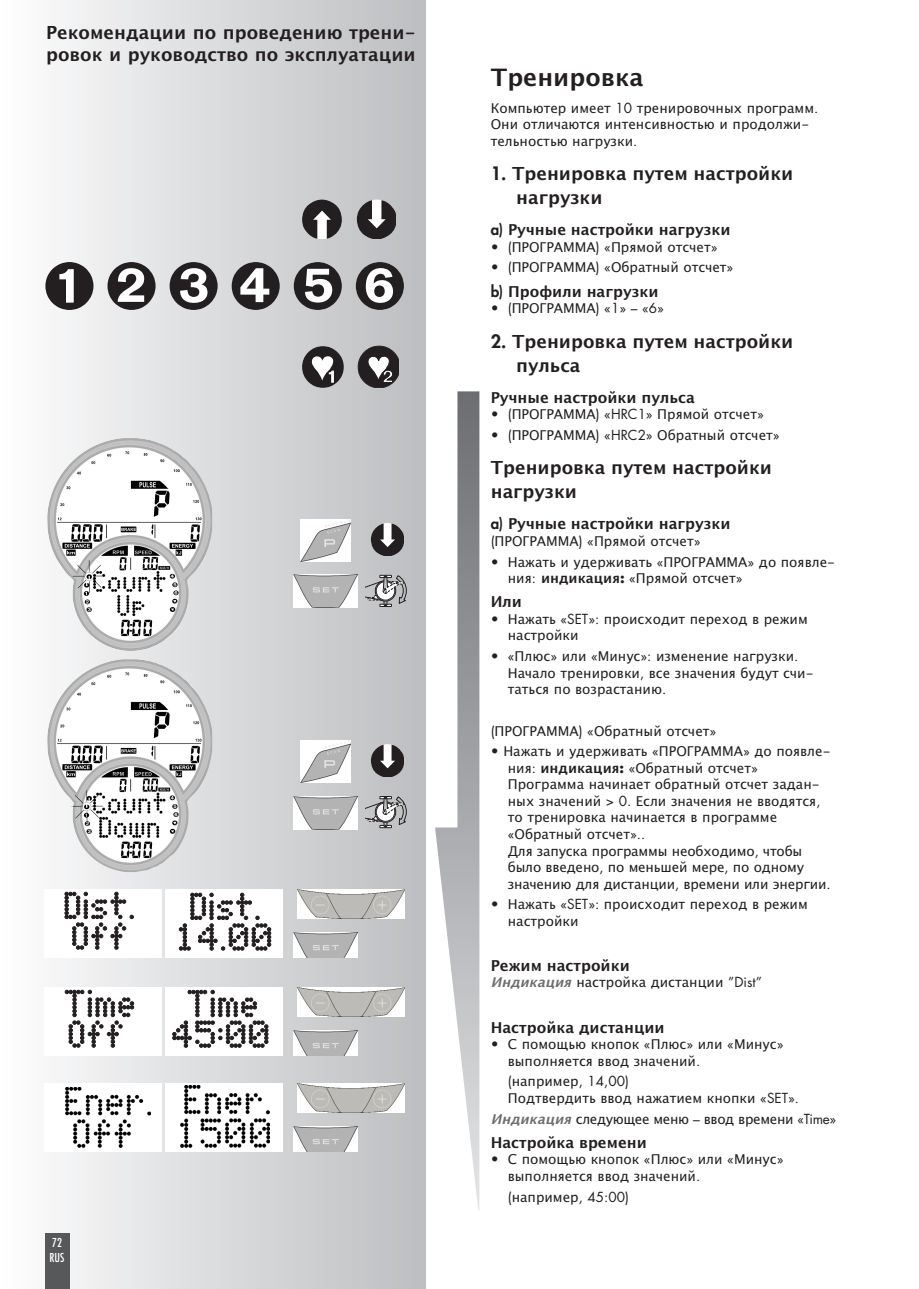
<style>
.page{position:relative;width:919px;height:1289px;background:#fff}
.page>*{position:absolute;margin:0;border:0;box-sizing:border-box;transform-origin:0 0}
.t1{font:700 24px "Lucida Grande";color:#231f20}
.t2{font:700 18px/24px "Lucida Grande";color:#231f20}
.t3{font:700 15px "Lucida Grande";color:#231f20}
.t4{font:13.5px/16.5px "Lucida Grande";color:#231f20}
.t5{font:13.5px "Futura CE";color:#231f20}
.t6{font:condensed 12px/15.6px "Futura";color:#fff}
.s1{font-family:"Futura CE"}
.s2{font-family:"Futura CE";font-weight:800}
.s3{font-family:"Lucida Grande"}
.s4{font-weight:700}
.s5{font-family:"Futura CE";font-weight:700}
.s6{font-weight:700;font-style:italic;color:#6c6d70}
</style>
<div class="page">
<div style="left:0;top:0;width:425px;height:1288px;background:linear-gradient(to right,#fdfdfe,#bcbdc0)"></div>
<svg style="left:45px;top:262px;width:48px;height:48px"></svg>
<svg style="left:107px;top:262px;width:48px;height:48px"></svg>
<svg style="left:169px;top:262px;width:49px;height:48px"></svg>
<svg style="left:232px;top:262px;width:48px;height:48px"></svg>
<svg style="left:294px;top:262px;width:48px;height:48px"></svg>
<svg style="left:356px;top:262px;width:48px;height:48px"></svg>
<svg style="left:302px;top:199px;width:40px;height:39px;background:#6a6869"></svg>
<svg style="left:356px;top:199px;width:39px;height:39px"></svg>
<svg style="left:435px;top:391px;width:44px;height:819px"></svg>
<svg style="left:302px;top:346px;width:42px;height:42px"></svg>
<svg style="left:357px;top:346px;width:42px;height:42px;background:#686667"></svg>
<img style="left:47px;top:438px;width:165px;height:213px">
<img style="left:293px;top:575px;width:64px;height:33px">
<img style="left:47px;top:659px;width:165px;height:213px">
<svg style="left:371px;top:523px;width:32px;height:32px"></svg>
<img style="left:300px;top:519px;width:50px;height:42px">
<div style="left:166px;top:1083px;width:117px;height:68px;background:#fff"></div>
<img style="left:180px;top:1085px;width:90px;height:62px">
<div style="left:45px;top:1083px;width:117px;height:68px;background:#fff"></div>
<img style="left:66px;top:1087px;width:85px;height:60px">
<img style="left:293px;top:1126px;width:64px;height:25px">
<img style="left:297px;top:1083px;width:107px;height:29px">
<div style="left:166px;top:889px;width:117px;height:68px;background:#fff"></div>
<svg style="left:179px;top:893px;width:92px;height:57px"></svg>
<div style="left:45px;top:889px;width:117px;height:68px;background:#fff"></div>
<svg style="left:65px;top:892px;width:68px;height:57px"></svg>
<img style="left:293px;top:932px;width:64px;height:25px">
<img style="left:297px;top:889px;width:107px;height:29px">
<svg style="left:366px;top:575px;width:41px;height:31px"></svg>
<img style="left:293px;top:796px;width:64px;height:33px">
<svg style="left:371px;top:744px;width:32px;height:32px"></svg>
<img style="left:300px;top:740px;width:50px;height:42px">
<svg style="left:366px;top:796px;width:41px;height:32px"></svg>
<div style="left:166px;top:987px;width:117px;height:68px;background:#fff"></div>
<svg style="left:173px;top:990px;width:95px;height:57px"></svg>
<div style="left:45px;top:987px;width:117px;height:68px;background:#fff"></div>
<svg style="left:65px;top:990px;width:69px;height:57px"></svg>
<img style="left:293px;top:1030px;width:64px;height:25px">
<img style="left:297px;top:987px;width:107px;height:29px">
<div style="left:45px;top:1233px;width:24px;height:55px;background:#57585a"></div>
<h2 class="t2" style="left:46px;top:22px;width:371px;line-height:21.6px">Рекомендации по проведению трени&shy;ровок и руководство по эксплуатации</h2>
<p class="t6" style="left:50px;top:1235px;width:16px">72<br>RUS</p>
<h1 class="t1" style="left:490px;top:63px;width:154px">Тренировка</h1>
<p class="t4" style="left:490px;top:100px;width:329px">Компьютер имеет <span class="s1">10</span> тренировочных программ<span class="s1">.<br></span>Они отличаются интенсивностью и продолжи&shy;тельностью нагрузки<span class="s1">.</span></p>
<h2 class="t2" style="left:516px;top:162px;width:278px;text-indent:-26px"><span class="s2">1.</span> Тренировка путем настройки нагрузки</h2>
<p class="t3" style="left:490px;top:221px;width:241px"><span class="s2">a)</span> Ручные настройки нагрузки</p>
<p class="t4" style="left:490px;top:239px;width:228px"><span class="s1">• (</span>ПРОГРАММА<span class="s1">) «</span>Прямой отсчет<span class="s1">»</span></p>
<p class="t4" style="left:490px;top:259px;width:244px"><span class="s1">• (</span>ПРОГРАММА<span class="s1">) «</span>Обратный отсчет<span class="s1">»</span></p>
<p class="t3" style="left:490px;top:283px;width:169px"><span class="s2">b)</span> Профили нагрузки</p>
<p class="t5" style="left:490px;top:302px;width:174px">• (<span class="s3">ПРОГРАММА</span>) «1» – «6»</p>
<h2 class="t2" style="left:516px;top:329px;width:278px;text-indent:-26px"><span class="s2">2.</span> Тренировка путем настройки пульса</h2>
<p class="t3" style="left:490px;top:388px;width:206px">Ручные настройки пульса</p>
<p class="t4" style="left:490px;top:406px;width:274px"><span class="s1">• (</span>ПРОГРАММА<span class="s1">) «HRC1»</span> Прямой отсчет<span class="s1">»</span></p>
<p class="t4" style="left:490px;top:427px;width:290px"><span class="s1">• (</span>ПРОГРАММА<span class="s1">) «HRC2»</span> Обратный отсчет<span class="s1">»</span></p>
<h2 class="t2" style="left:490px;top:456px;width:283px">Тренировка путем настройки нагрузки</h2>
<p class="t3" style="left:490px;top:515px;width:241px"><span class="s2">a)</span> Ручные настройки нагрузки</p>
<p class="t4" style="left:490px;top:533px;width:211px"><span class="s1">(</span>ПРОГРАММА<span class="s1">) «</span>Прямой отсчет<span class="s1">»</span></p>
<p class="t4" style="left:507px;top:553px;width:329px;text-indent:-17px"><span class="s1">•</span> Нажать и удерживать <span class="s1">«</span>ПРОГРАММА<span class="s1">»</span> до появле&shy;ния<span class="s1">:</span> <span class="s4">индикация</span><span class="s5">:</span> <span class="s1">«</span>Прямой отсчет<span class="s1">»</span></p>
<p class="t3" style="left:490px;top:593px;width:33px">Или</p>
<p class="t4" style="left:507px;top:611px;width:301px;text-indent:-17px"><span class="s1">•</span> Нажать <span class="s1">«SET»:</span> происходит переход в режим настройки</p>
<p class="t4" style="left:507px;top:648px;width:307px;text-indent:-17px"><span class="s1">• «</span>Плюс<span class="s1">»</span> или <span class="s1">«</span>Минус<span class="s1">»:</span> изменение нагрузки<span class="s1">.<br></span>Начало тренировки<span class="s1">,</span> все значения будут счи&shy;таться по возрастанию<span class="s1">.</span></p>
<p class="t4" style="left:490px;top:722px;width:227px"><span class="s1">(</span>ПРОГРАММА<span class="s1">) «</span>Обратный отсчет<span class="s1">»</span></p>
<p class="t4" style="left:507px;top:743px;width:324px;text-indent:-17px"><span class="s1">•</span> Нажать и удерживать <span class="s1">«</span>ПРОГРАММА<span class="s1">»</span> до появле&shy;ния<span class="s1">:</span> <span class="s4">индикация</span><span class="s5">:</span> <span class="s1">«</span>Обратный отсчет<span class="s1">» </span>Программа начинает обратный отсчет задан&shy;ных значений <span class="s1">&gt; 0.</span> Если значения не вводятся<span class="s1">, </span>то тренировка начинается в программе <span class="s1">«</span>Обратный отсчет<span class="s1">»..<br></span>Для запуска программы необходимо<span class="s1">,</span> чтобы было введено<span class="s1">,</span> по меньшей мере<span class="s1">,</span> по одному значению для дистанции<span class="s1">,</span> времени или энергии<span class="s1">.</span></p>
<p class="t4" style="left:507px;top:896px;width:301px;text-indent:-17px"><span class="s1">•</span> Нажать <span class="s1">«SET»:</span> происходит переход в режим настройки</p>
<p class="t3" style="left:490px;top:956px;width:141px">Режим настройки</p>
<p class="t4" style="left:490px;top:974px;width:272px"><span class="s6">Индикация</span> настройка дистанции <span class="s1">”Dist”</span></p>
<p class="t3" style="left:490px;top:1018px;width:175px">Настройка дистанции</p>
<p class="t4" style="left:507px;top:1036px;width:277px;text-indent:-17px"><span class="s1">•</span> С помощью кнопок <span class="s1">«</span>Плюс<span class="s1">»</span> или <span class="s1">«</span>Минус<span class="s1">» </span>выполняется ввод значений<span class="s1">.</span></p>
<p class="t5" style="left:507px;top:1075px;width:123px">(<span class="s3">например</span>, 14,00)</p>
<p class="t4" style="left:490px;top:1087px;width:347px;line-height:20.7px;text-indent:17px">Подтвердить ввод нажатием кнопки <span class="s1">«SET».<br></span><span class="s6">Индикация</span> следующее меню <span class="s1">–</span> ввод времени <span class="s1">«Time»</span></p>
<p class="t3" style="left:490px;top:1133px;width:158px">Настройка времени</p>
<p class="t4" style="left:507px;top:1151px;width:277px;text-indent:-17px"><span class="s1">•</span> С помощью кнопок <span class="s1">«</span>Плюс<span class="s1">»</span> или <span class="s1">«</span>Минус<span class="s1">» </span>выполняется ввод значений<span class="s1">.</span></p>
<p class="t5" style="left:507px;top:1190px;width:123px">(<span class="s3">например</span>, 45:00)</p>
</div>
